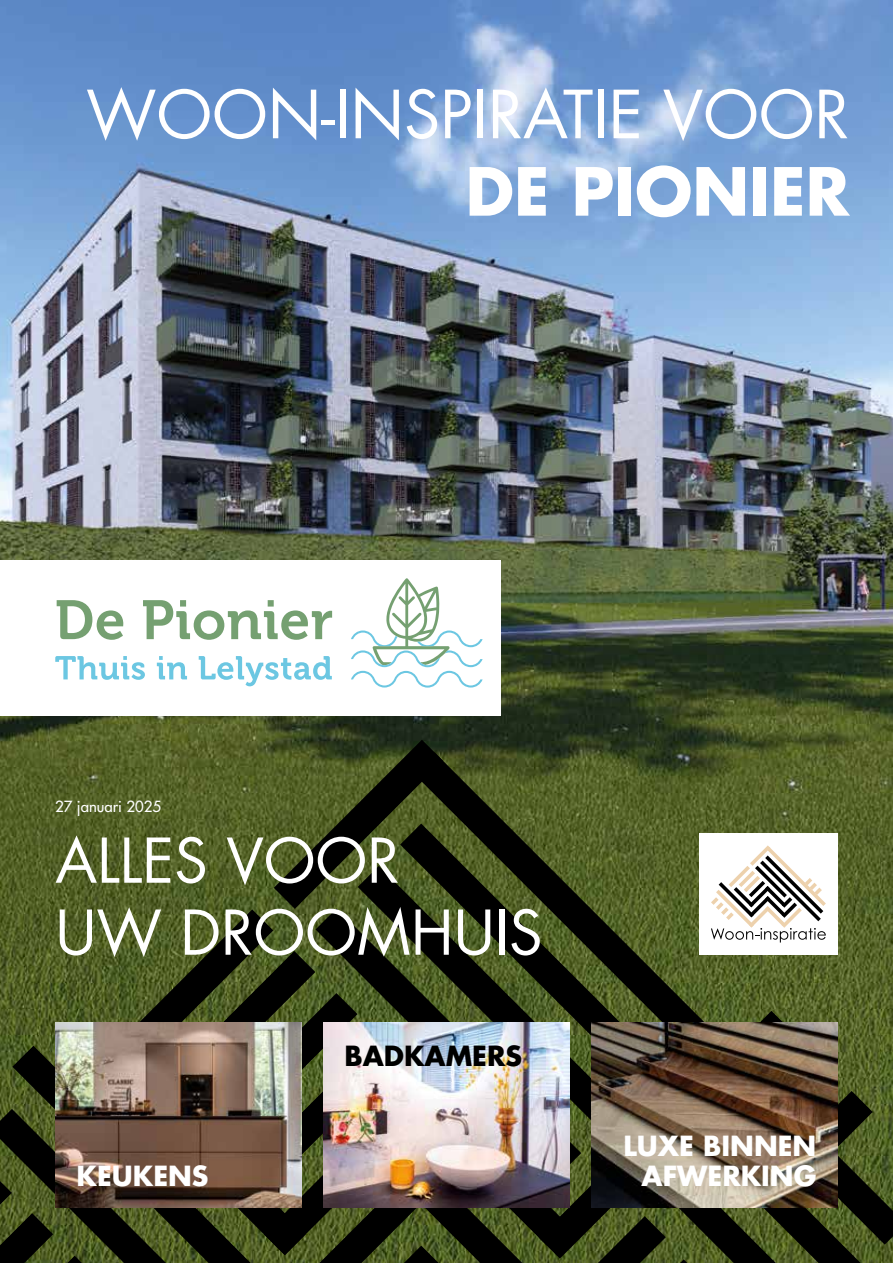
<style>
.page{position:relative;width:893px;height:1263px;background:#fff}
.page>*{position:absolute;margin:0;border:0;box-sizing:border-box;transform-origin:0 0}
.t1{font:64.5px "Futura Std";color:#fff}
.t2{font:700 64.5px "Futura Std";color:#fff}
.t3{font:60px/72px "Futura Std";color:#fff}
.t4{font:700 27px/30px "Futura Std";color:#fff;text-align:right}
.t5{font:700 27px "Futura Std";color:#000}
.t6{font:500 15px "Futura Std";color:#fff}
</style>
<div class="page">
<img style="left:0;top:0;width:893px;height:1263px">
<svg style="left:666px;top:752px;width:227px;height:492px;background:#4b5824"></svg>
<svg style="left:732px;top:1011px;width:141px;height:141px;background:#465122"></svg>
<svg style="left:0;top:740px;width:666px;height:523px;background:#3b451c"></svg>
<div style="left:699px;top:833px;width:139px;height:122px;background:#fff"></div>
<svg style="left:711px;top:845px;width:115px;height:97px"></svg>
<img style="left:55px;top:1023px;width:247px;height:185px">
<img style="left:323px;top:1023px;width:247px;height:185px">
<img style="left:591px;top:1023px;width:247px;height:185px">
<div style="left:0;top:560px;width:500px;height:155px;background:#fff"></div>
<svg style="left:57px;top:600px;width:66px;height:40px"></svg>
<svg style="left:143px;top:600px;width:189px;height:40px"></svg>
<svg style="left:55px;top:656px;width:90px;height:24px"></svg>
<svg style="left:157px;top:656px;width:30px;height:23px"></svg>
<svg style="left:199px;top:656px;width:133px;height:30px"></svg>
<svg style="left:351px;top:578px;width:132px;height:110px"></svg>
<h1 class="t1" style="left:86px;top:73px;width:765px">WOON-INSPIRATIE VOOR</h1>
<h1 class="t2" style="left:465px;top:149px;width:385px">DE PIONIER</h1>
<p class="t6" style="left:55px;top:797px;width:107px">27 januari 2025</p>
<h2 class="t3" style="left:55px;top:825px;width:489px">ALLES VOOR<br>UW DROOMHUIS</h2>
<p class="t4" style="left:77px;top:1161px;width:134px">KEUKENS</p>
<p class="t5" style="left:344px;top:1038px;width:179px">BADKAMERS</p>
<p class="t4" style="left:623px;top:1131px;width:195px">LUXE BINNEN<br>AFWERKING</p>
</div>
